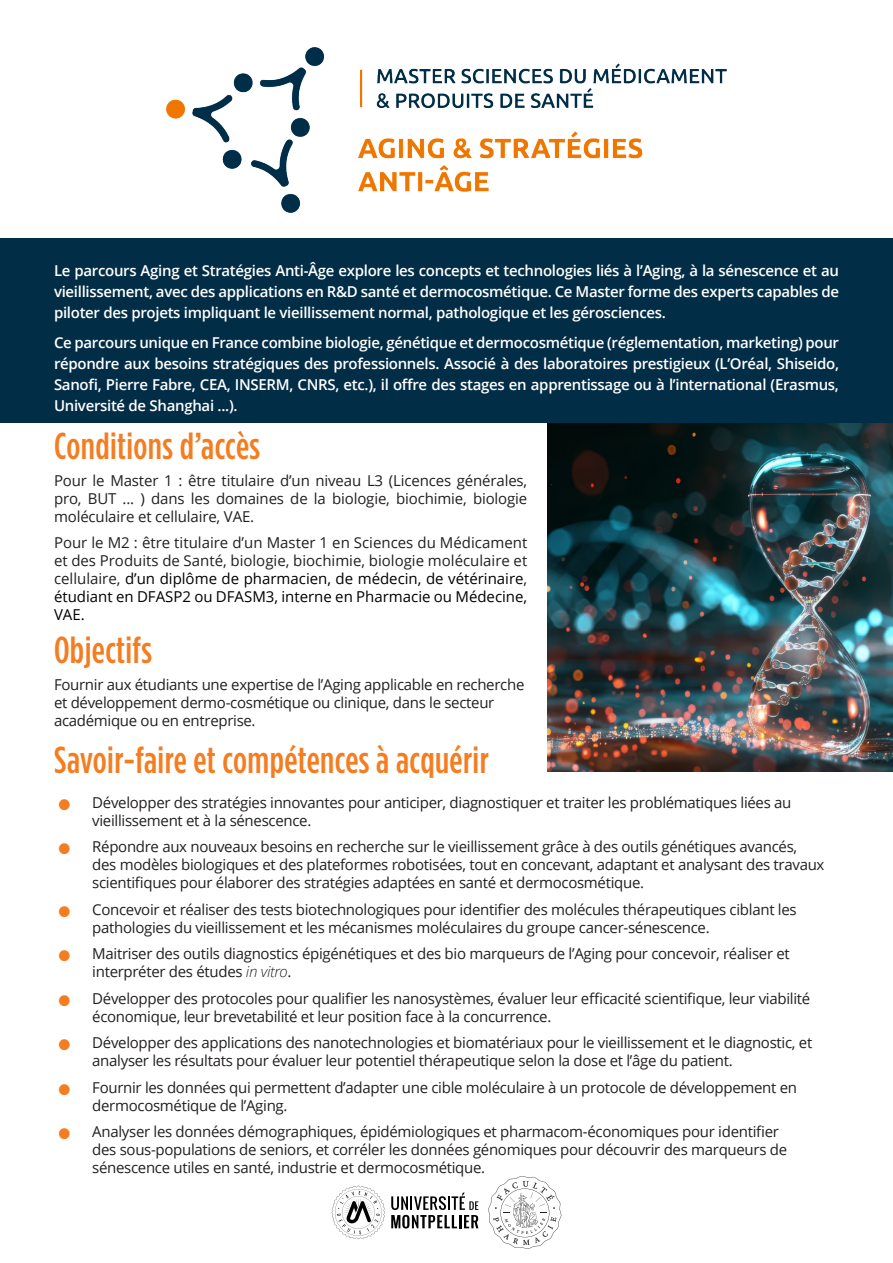
<style>
.page{position:relative;width:893px;height:1263px;background:#fff}
.page>*{position:absolute;margin:0;border:0;box-sizing:border-box;transform-origin:0 0}
.t1{font:500 37.5px "Gotham Condensed";letter-spacing:.01em;color:#f47d21}
.t2{font:15px/18px "Open Sans";letter-spacing:-.02em;color:#231f20}
.t3{font:600 15px/21px "Open Sans";letter-spacing:-.02em;color:#fff;text-align:justify}
.s1{color:#000}
.s2{font-weight:300;font-style:italic}
</style>
<div class="page">
<div style="left:0;top:238px;width:893px;height:185px;background:#022d46"></div>
<img style="left:166px;top:47px;width:561px;height:166px">
<img style="left:547px;top:423px;width:346px;height:349px">
<svg style="left:391px;top:1192px;width:87px;height:36px"></svg>
<svg style="left:332px;top:1186px;width:53px;height:53px"></svg>
<svg style="left:488px;top:1176px;width:73px;height:73px"></svg>
<p class="t3" style="left:54px;top:260px;width:786px">Le parcours Aging et Stratégies Anti-Âge explore les concepts et technologies liés à l’Aging, à la sénescence et au vieillissement, avec des applications en R&amp;D santé et dermocosmétique. Ce Master forme des experts capables de piloter des projets impliquant le vieillissement normal, pathologique et les gérosciences.</p>
<p class="t3" style="left:54px;top:331px;width:786px">Ce parcours unique en France combine biologie, génétique et dermocosmétique (réglementation, marketing) pour répondre aux besoins stratégiques des professionnels. Associé à des laboratoires prestigieux (L’Oréal, Shiseido, Sanofi, Pierre Fabre, CEA, INSERM, CNRS, etc.), il offre des stages en apprentissage ou à l’international (Erasmus, Université de Shanghai ...).</p>
<p class="t1" style="left:54px;top:425px;width:208px">Conditions d’accès</p>
<p class="t2" style="left:54px;top:471px;width:475px;text-align:justify">Pour le Master 1 : être titulaire d’un niveau L3 (Licences générales, pro, BUT ... ) dans les domaines de la biologie, biochimie, biologie moléculaire et cellulaire, VAE.</p>
<p class="t2" style="left:54px;top:533px;width:475px;text-align:justify">Pour le M2 : être titulaire d’un Master 1 en Sciences du Médicament et des Produits de Santé, biologie, biochimie, biologie moléculaire et cellulaire, <span class="s1">d’un diplôme de pharmacien, de médecin, de vétérinaire</span>, <span class="s1">étudiant en DFASP2 ou DFASM3, interne en Pharmacie ou Médecine, VAE.</span></p>
<p class="t1" style="left:54px;top:629px;width:99px">Objectifs</p>
<p class="t2" style="left:54px;top:675px;width:472px">Fournir aux étudiants une expertise de l’Aging applicable en recherche et développement dermo-cosmétique ou clinique, dans le secteur académique ou en entreprise.</p>
<p class="t1" style="left:54px;top:739px;width:436px">Savoir-faire et compétences à acquérir</p>
<p class="t2" style="left:92px;top:793px;width:701px">Développer des stratégies innovantes pour anticiper, diagnostiquer et traiter les problématiques liées au vieillissement et à la sénescence.</p>
<p class="t2" style="left:92px;top:837px;width:734px">Répondre aux nouveaux besoins en recherche sur le vieillissement grâce à des outils génétiques avancés, des modèles biologiques et des plateformes robotisées, tout en concevant, adaptant et analysant des travaux scientifiques pour élaborer des stratégies adaptées en santé et dermocosmétique.</p>
<p class="t2" style="left:92px;top:900px;width:706px">Concevoir et réaliser des tests biotechnologiques pour identifier des molécules thérapeutiques ciblant les pathologies du vieillissement et les mécanismes moléculaires du groupe cancer-sénescence.</p>
<p class="t2" style="left:92px;top:944px;width:699px">Maitriser des outils diagnostics épigénétiques et des bio marqueurs de l’Aging pour concevoir, réaliser et interpréter des études <span class="s2">in vitro</span>.</p>
<p class="t2" style="left:92px;top:989px;width:719px">Développer des protocoles pour qualifier les nanosystèmes, évaluer leur efficacité scientifique, leur viabilité économique, leur brevetabilité et leur position face à la concurrence.</p>
<p class="t2" style="left:92px;top:1033px;width:721px">Développer des applications des nanotechnologies et biomatériaux pour le vieillissement et le diagnostic, et analyser les résultats pour évaluer leur potentiel thérapeutique selon la dose et l’âge du patient.</p>
<p class="t2" style="left:92px;top:1078px;width:706px">Fournir les données qui permettent d’adapter une cible moléculaire à un protocole de développement en dermocosmétique de l’Aging.</p>
<p class="t2" style="left:92px;top:1122px;width:696px">Analyser les données démographiques, épidémiologiques et pharmacom-économiques pour identifier des sous-populations de seniors, et corréler les données génomiques pour découvrir des marqueurs de sénescence utiles en santé, industrie et dermocosmétique.</p>
</div>
